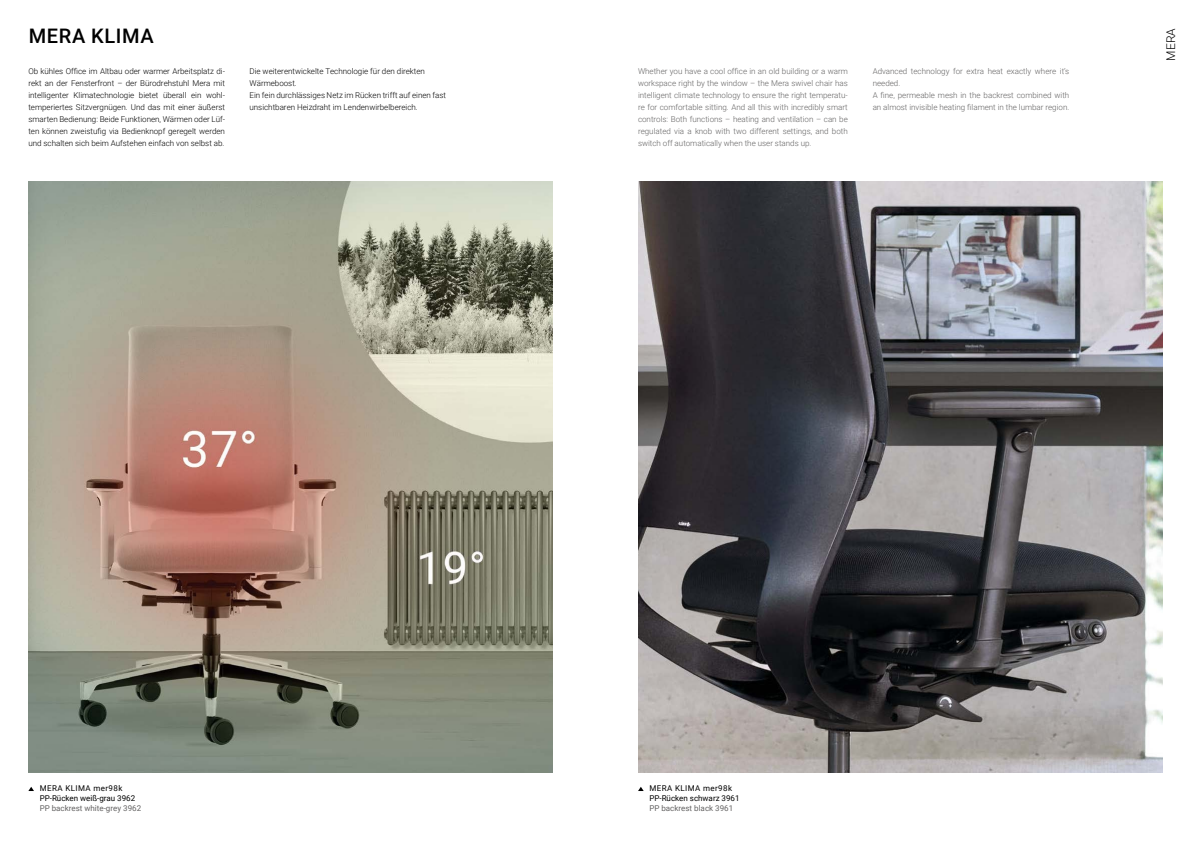
<style>
.page{position:relative;width:1191px;height:842px;background:#fff}
.page>*{position:absolute;margin:0;border:0;box-sizing:border-box;transform-origin:0 0}
.t1{font:500 20px "Roboto";letter-spacing:.035em;color:#000}
.t2{font:300 12px "Roboto";color:#000}
.t3{font:300 8px/12px "Roboto";color:#646363;text-align:justify}
.t4{font:300 8px/12px "Roboto";color:#000;text-align:justify}
.t5{font:8px/10px "Roboto";color:#000}
.t6{font:8px "Roboto";color:#646363}
</style>
<div class="page">
<img style="left:28px;top:181px;width:525px;height:591px">
<img style="left:638px;top:181px;width:524px;height:591px">
<svg style="left:28px;top:787px;width:6px;height:4px"></svg>
<svg style="left:638px;top:787px;width:5px;height:4px"></svg>
<h1 class="t1" style="left:29px;top:22px;width:127px">MERA KLIMA</h1>
<p class="t4" style="left:28px;top:65px;width:198px">Ob kühles Office im Altbau oder warmer Arbeitsplatz di&shy;rekt an der Fensterfront – der Bürodrehstuhl Mera mit intelligenter Klimatechnologie bietet überall ein wohl&shy;temperiertes Sitzvergnügen. Und das mit einer äußerst smarten Bedienung: Beide Funktionen, Wärmen oder Lüf&shy;ten können zweistufig via Bedienknopf geregelt werden und schalten sich beim Aufstehen einfach von selbst ab.</p>
<p class="t4" style="left:249px;top:65px;width:198px;text-align:left">Die weiterentwickelte Technologie für den direkten Wärmeboost.<br>Ein fein durchlässiges Netz im Rücken trifft auf einen fast unsichtbaren Heizdraht im Lendenwirbelbereich.</p>
<p class="t3" style="left:638px;top:65px;width:211px">Whether you have a cool office in an old building or a warm workspace right by the window – the Mera swivel chair has intelligent climate technology to ensure the right temperatu&shy;re for comfortable sitting. And all this with incredibly smart controls: Both functions – heating and ventilation – can be regulated via a knob with two different settings, and both switch off automatically when the user stands up.</p>
<p class="t3" style="left:872px;top:65px;width:198px;text-align:left">Advanced technology for extra heat exactly where it’s needed.<br>A fine, permeable mesh in the backrest combined with an almost invisible heating filament in the lumbar region.</p>
<h2 class="t2" style="left:1162px;top:61px;width:34px;rotate:-90deg">MERA</h2>
<p class="t5" style="left:40px;top:782px;width:97px">MERA KLIMA mer98k<br>PP-Rücken weiß-grau 3962</p>
<p class="t6" style="left:40px;top:802px;width:103px">PP backrest white-grey 3962</p>
<p class="t5" style="left:649px;top:782px;width:92px">MERA KLIMA mer98k<br>PP-Rücken schwarz 3961</p>
<p class="t6" style="left:649px;top:802px;width:85px">PP backrest black 3961</p>
</div>
